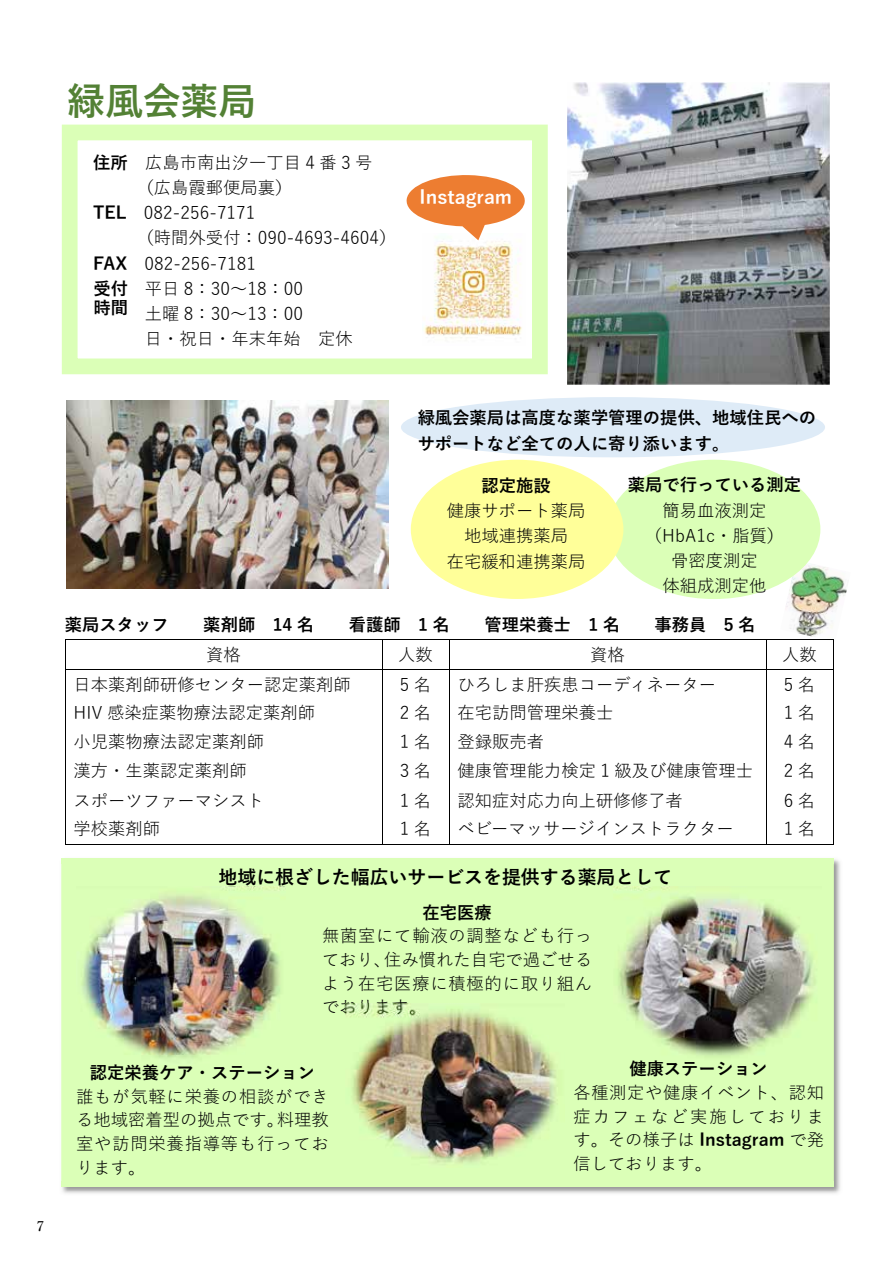
<style>
.page{position:relative;width:893px;height:1263px;background:#fff}
.page>*{position:absolute;margin:0;border:0;box-sizing:border-box;transform-origin:0 0}
.t1{font:700 37.8px "Yu Gothic";color:#538135}
.t2{font:700 18.9px "Yu Gothic";color:#000}
.t3{font:700 18.9px "Yu Gothic";color:#fff}
.t4{font:17.25px/29px "Yu Gothic";color:#000;text-align:justify}
.t5{font:700 17.25px/25.2px "Yu Gothic";color:#000}
.t6{font:500 13.5px "Ryumin Pro";color:#000}
.s1{font-weight:700}
</style>
<div class="page">
<img style="left:781px;top:560px;width:66px;height:77px">
<div style="left:608px;top:460px;width:212px;height:139px;background:#dbffb7;border-radius:50%"></div>
<hr style="left:66px;top:639px;width:316px;height:1px;background:#000">
<hr style="left:382px;top:639px;width:67px;height:1px;background:#000">
<hr style="left:449px;top:639px;width:317px;height:1px;background:#000">
<hr style="left:766px;top:639px;width:67px;height:1px;background:#000">
<svg style="left:65px;top:639px;width:1px;height:31px"></svg>
<hr style="left:66px;top:669px;width:316px;height:1px;background:#000">
<svg style="left:382px;top:640px;width:1px;height:29px"></svg>
<hr style="left:382px;top:669px;width:67px;height:1px;background:#000">
<svg style="left:449px;top:640px;width:1px;height:29px"></svg>
<hr style="left:449px;top:669px;width:317px;height:1px;background:#000">
<svg style="left:766px;top:640px;width:1px;height:29px"></svg>
<hr style="left:766px;top:669px;width:67px;height:1px;background:#000">
<svg style="left:833px;top:639px;width:1px;height:31px"></svg>
<hr style="left:65px;top:670px;width:1px;height:174px;background:#000">
<hr style="left:66px;top:844px;width:316px;height:1px;background:#000">
<hr style="left:382px;top:670px;width:1px;height:174px;background:#000">
<hr style="left:382px;top:844px;width:67px;height:1px;background:#000">
<hr style="left:449px;top:670px;width:1px;height:174px;background:#000">
<hr style="left:449px;top:844px;width:317px;height:1px;background:#000">
<hr style="left:766px;top:670px;width:1px;height:174px;background:#000">
<hr style="left:766px;top:844px;width:67px;height:1px;background:#000">
<hr style="left:833px;top:670px;width:1px;height:174px;background:#000">
<div style="left:411px;top:460px;width:212px;height:139px;background:#ff9;border-radius:50%"></div>
<div style="left:401px;top:397px;width:424px;height:60px;background:#deebf7;border-radius:50%"></div>
<img style="left:60px;top:861px;width:782px;height:329px">
<div style="left:61px;top:858px;width:773px;height:328px;background:#dbffb7"></div>
<div style="left:62px;top:125px;width:486px;height:249px;border:16px solid #dbffb7"></div>
<img style="left:424px;top:240px;width:98px;height:98px">
<img style="left:567px;top:82px;width:263px;height:303px">
<img style="left:66px;top:401px;width:322px;height:187px">
<img style="left:616px;top:887px;width:200px;height:170px">
<img style="left:82px;top:887px;width:200px;height:172px">
<img style="left:346px;top:1004px;width:212px;height:161px">
<svg style="left:406px;top:175px;width:119px;height:65px"></svg>
<h1 class="t1" style="left:67px;top:80px;width:191px">緑風会薬局</h1>
<p class="t4" style="left:93px;top:146px;width:281px"><span class="s1">住所</span> 広島市南出汐一丁目 4 番 3 号</p>
<p class="t4" style="left:137px;top:171px;width:157px">（広島霞郵便局裏）</p>
<p class="t4" style="left:93px;top:196px;width:164px"><span class="s1">TEL</span> 082-256-7171</p>
<p class="t4" style="left:137px;top:221px;width:261px">（時間外受付：090-4693-4604）</p>
<p class="t4" style="left:93px;top:247px;width:164px"><span class="s1">FAX</span> 082-256-7181</p>
<p class="t4" style="left:145px;top:272px;width:160px">平日 8：30～18：00</p>
<p class="t4" style="left:145px;top:297px;width:160px">土曜 8：30～13：00</p>
<p class="t4" style="left:145px;top:322px;width:209px">日・祝日・年末年始 定休</p>
<p class="t5" style="left:94px;top:280px;width:36px;line-height:18.9px">受付時間</p>
<p class="t3" style="left:420px;top:187px;width:94px">Instagram</p>
<p class="t6" style="left:37px;top:1215px;width:8px">7</p>
<p class="t5" style="left:418px;top:406px;width:400px">緑風会薬局は高度な薬学管理の提供、地域住民へのサポートなど全ての人に寄り添います。</p>
<p class="t5" style="left:628px;top:473px;width:175px">薬局で行っている測定</p>
<p class="t4" style="left:645px;top:495px;width:141px;line-height:25.2px;text-align:center">簡易血液測定（HbA1c・脂質）骨密度測定<br>体組成測定他</p>
<p class="t5" style="left:481px;top:473px;width:71px">認定施設</p>
<p class="t4" style="left:447px;top:496px;width:140px;line-height:25.2px;text-align:center">健康サポート薬局地域連携薬局<br>在宅緩和連携薬局</p>
<p class="t5" style="left:65px;top:612px;width:105px">薬局スタッフ</p>
<p class="t5" style="left:203px;top:612px;width:112px">薬剤師 14 名</p>
<p class="t5" style="left:349px;top:612px;width:102px">看護師 1 名</p>
<p class="t5" style="left:484px;top:612px;width:137px">管理栄養士 1 名</p>
<p class="t5" style="left:655px;top:612px;width:102px">事務員 5 名</p>
<p class="t4" style="left:206px;top:638px;width:36px">資格</p>
<p class="t4" style="left:398px;top:638px;width:36px">人数</p>
<p class="t4" style="left:590px;top:638px;width:36px">資格</p>
<p class="t4" style="left:782px;top:638px;width:36px">人数</p>
<p class="t4" style="left:74px;top:667px;width:279px;text-align:left">日本薬剤師研修センター認定薬剤師<br>HIV 感染症薬物療法認定薬剤師<br>小児薬物療法認定薬剤師<br>漢方・生薬認定薬剤師<br>スポーツファーマシスト<br>学校薬剤師</p>
<p class="t4" style="left:400px;top:667px;width:33px">5 名2 名1 名3 名1 名1 名</p>
<p class="t4" style="left:457px;top:667px;width:297px;text-align:left">ひろしま肝疾患コーディネーター<br>在宅訪問管理栄養士<br>登録販売者<br>健康管理能力検定 1 級及び健康管理士認知症対応力向上研修修了者<br>ベビーマッサージインストラクター</p>
<p class="t4" style="left:784px;top:667px;width:33px">5 名1 名4 名2 名6 名1 名</p>
<p class="t2" style="left:219px;top:867px;width:455px">地域に根ざした幅広いサービスを提供する薬局として</p>
<p class="t5" style="left:422px;top:900px;width:71px">在宅医療</p>
<p class="t4" style="left:322px;top:922px;width:272px;line-height:23.5px">無菌室にて輸液の調整なども行っており、住み慣れた自宅で過ごせるよう在宅医療に積極的に取り組んでおります。</p>
<p class="t5" style="left:90px;top:1060px;width:227px">認定栄養ケア・ステーション</p>
<p class="t4" style="left:76px;top:1082px;width:254px;line-height:23.5px">誰もが気軽に栄養の相談ができる地域密着型の拠点です。料理教室や訪問栄養指導等も行っております。</p>
<p class="t5" style="left:629px;top:1057px;width:140px">健康ステーション</p>
<p class="t4" style="left:573px;top:1079px;width:252px;line-height:23.5px">各種測定や健康イベント、認知症カフェなど実施しております。その様子は <span class="s1">Instagram</span> で発信しております。</p>
</div>
